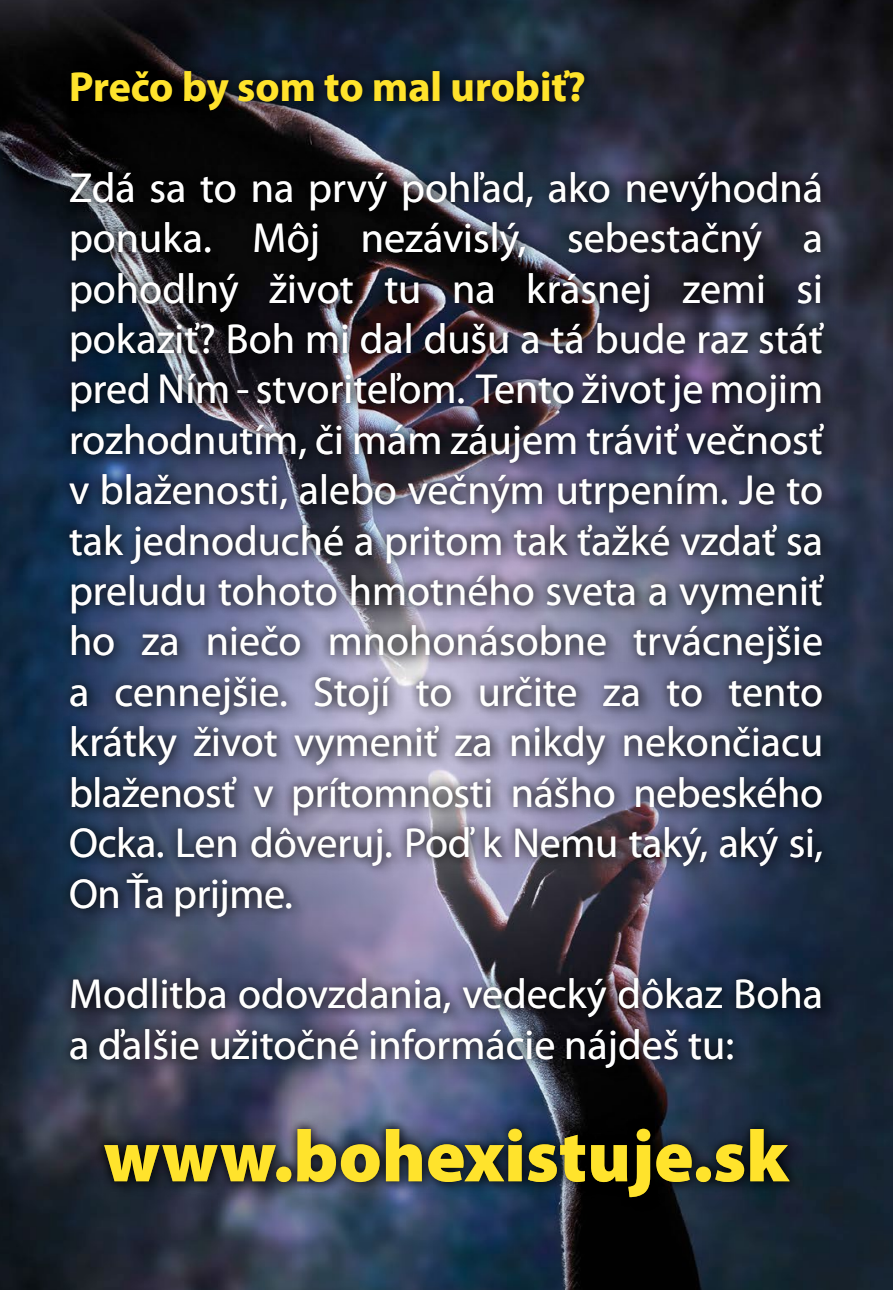
<style>
.page{position:relative;width:893px;height:1290px;background:#fff}
.page>*{position:absolute;margin:0;border:0;box-sizing:border-box;transform-origin:0 0}
.t1{font:900 73.5px "Myriad Pro";color:#ffe32c}
.t2{font:42px/50.4px "Myriad Pro";color:#fff;text-align:justify}
.t3{font:700 42px "Myriad Pro";color:#ffe32c}
</style>
<div class="page">
<img style="left:0;top:0;width:892px;height:1290px">
<img style="left:892px;top:0;width:1px;height:1290px">
<img style="left:60px;top:60px;width:774px;height:1147px">
<p class="t3" style="left:69px;top:59px;width:518px">Prečo by som to mal urobiť?</p>
<p class="t2" style="left:69px;top:162px;width:756px">Zdá sa to na prvý pohľad, ako nevýhodná ponuka. Môj nezávislý, sebestačný a pohodlný život tu na krásnej zemi si pokaziť? Boh mi dal dušu a tá bude raz stáť pred Ním - stvoriteľom. Tento život je mojim rozhodnutím, či mám záujem tráviť večnosť v blaženosti, alebo večným utrpením. Je to tak jednoduché a pritom tak ťažké vzdať sa preludu tohoto hmotného sveta a vymeniť ho za niečo mnohonásobne trvácnejšie a cennejšie. Stojí to určite za to tento krátky život vymeniť za nikdy nekončiacu blaženosť v prítomnosti nášho nebeského Ocka. Len dôveruj. Poď k Nemu taký, aký si, On Ťa prijme.</p>
<p class="t2" style="left:69px;top:968px;width:755px">Modlitba odovzdania, vedecký dôkaz Boha a ďalšie užitočné informácie nájdeš tu:</p>
<h1 class="t1" style="left:104px;top:1115px;width:686px">www.bohexistuje.sk</h1>
</div>
